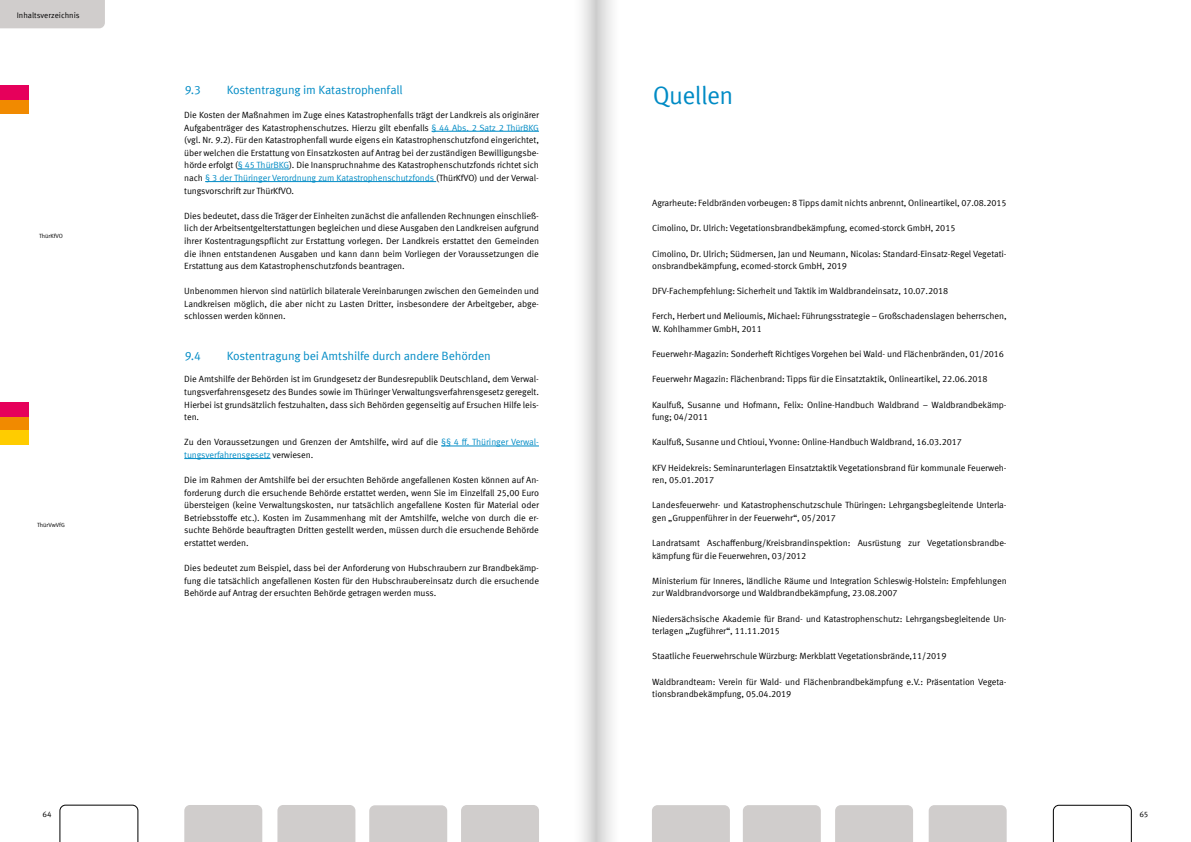
<style>
.page{position:relative;width:1191px;height:842px;background:#fff}
.page>*{position:absolute;margin:0;border:0;box-sizing:border-box;transform-origin:0 0}
.Überschrift_1{font:25px "Meta Offc Pro Norm";letter-spacing:-.025em;color:#008bc5}
.Überschrift_2{font:12px "Meta Offc Pro Norm";letter-spacing:-.015em;color:#008bc5}
.Text{font:9px/12.6px "Meta Offc Pro Norm";letter-spacing:-.01em;color:#000}
.t1{font:8px "Meta Offc Pro Norm";color:#000}
.QR-Code{font:6px "Meta Offc Pro Norm";letter-spacing:-.01em;color:#000}
.s1{color:#008bc5}
</style>
<div class="page">
<div style="left:461px;top:805px;width:78px;height:37px;background:#d0cdcc"></div>
<div style="left:369px;top:805px;width:78px;height:37px;background:#d0cdcc"></div>
<svg style="left:1053px;top:805px;width:78px;height:37px"></svg>
<svg style="left:60px;top:805px;width:78px;height:37px"></svg>
<div style="left:652px;top:805px;width:78px;height:37px;background:#d0cdcc"></div>
<div style="left:743px;top:805px;width:78px;height:37px;background:#d0cdcc"></div>
<div style="left:835px;top:805px;width:78px;height:37px;background:#d0cdcc"></div>
<div style="left:928px;top:805px;width:78px;height:37px;background:#d0cdcc"></div>
<div style="left:184px;top:805px;width:78px;height:37px;background:#d0cdcc"></div>
<div style="left:277px;top:805px;width:78px;height:37px;background:#d0cdcc"></div>
<div style="left:0;top:417px;width:28px;height:14px;background:#f18a00"></div>
<div style="left:0;top:431px;width:28px;height:14px;background:#fc0"></div>
<div style="left:0;top:403px;width:28px;height:14px;background:#e6005b"></div>
<div style="left:0;top:99px;width:28px;height:14px;background:#f18a00"></div>
<div style="left:0;top:85px;width:28px;height:14px;background:#e6005b"></div>
<hr style="left:431px;top:131px;width:108px;height:1px;background:#008bc5">
<hr style="left:238px;top:169px;width:51px;height:1px;background:#008bc5">
<hr style="left:205px;top:181px;width:231px;height:1px;background:#008bc5">
<hr style="left:441px;top:445px;width:98px;height:1px;background:#008bc5">
<hr style="left:184px;top:458px;width:86px;height:1px;background:#008bc5">
<svg style="left:582px;top:0;width:30px;height:842px"></svg>
<div style="left:0;top:0;width:105px;height:28px;background:#d0cdcc"></div>
<p class="t1" style="left:17px;top:9px;width:64px">Inhaltsverzeichnis</p>
<p class="QR-Code" style="left:39px;top:231px;width:25px">ThürKfVO</p>
<p class="QR-Code" style="left:37px;top:521px;width:29px">ThürVwVfG</p>
<p class="Überschrift_2" style="left:185px;top:81px;width:18px">9.3</p>
<p class="Überschrift_2" style="left:227px;top:81px;width:177px">Kostentragung im Katastrophenfall</p>
<p class="Text" style="left:184px;top:108px;width:356px;text-align:justify">Die Kosten der Maßnahmen im Zuge eines Katastrophenfalls trägt der Landkreis als originärer Aufgabenträger des Katastrophenschutzes. Hierzu gilt ebenfalls <span class="s1">§ 44 Abs. 2 Satz 2 ThürBKG </span>(vgl. Nr. 9.2). Für den Katastrophenfall wurde eigens ein Katastrophenschutzfond eingerichtet, über welchen die Erstattung von Einsatzkosten auf Antrag bei der zuständigen Bewilligungsbe&shy;hörde erfolgt (<span class="s1">§ 45 ThürBKG</span>). Die Inanspruchnahme des Katastrophenschutzfonds richtet sich nach <span class="s1">§ 3 der Thüringer Verordnung zum Katastrophenschutzfonds</span> (ThürKfVO) und der Verwal&shy;tungsvorschrift zur ThürKfVO.</p>
<p class="Text" style="left:184px;top:209px;width:356px;text-align:justify">Dies bedeutet, dass die Träger der Einheiten zunächst die anfallenden Rechnungen einschließ&shy;lich der Arbeitsentgelterstattungen begleichen und diese Ausgaben den Landkreisen aufgrund ihrer Kostentragungspflicht zur Erstattung vorlegen. Der Landkreis erstattet den Gemeinden die ihnen entstandenen Ausgaben und kann dann beim Vorliegen der Voraussetzungen die Erstattung aus dem Katastrophenschutzfonds beantragen.</p>
<p class="Text" style="left:184px;top:284px;width:356px;text-align:justify">Unbenommen hiervon sind natürlich bilaterale Vereinbarungen zwischen den Gemeinden und Landkreisen möglich, die aber nicht zu Lasten Dritter, insbesondere der Arbeitgeber, abge&shy;schlossen werden können.</p>
<p class="Überschrift_2" style="left:185px;top:346px;width:18px">9.4</p>
<p class="Überschrift_2" style="left:227px;top:346px;width:265px">Kostentragung bei Amtshilfe durch andere Behörden</p>
<p class="Text" style="left:184px;top:372px;width:356px;text-align:justify">Die Amtshilfe der Behörden ist im Grundgesetz der Bundesrepublik Deutschland, dem Verwal&shy;tungsverfahrensgesetz des Bundes sowie im Thüringer Verwaltungsverfahrensgesetz geregelt.<br>Hierbei ist grundsätzlich festzuhalten, dass sich Behörden gegenseitig auf Ersuchen Hilfe leis&shy;ten.</p>
<p class="Text" style="left:184px;top:435px;width:356px">Zu den Voraussetzungen und Grenzen der Amtshilfe, wird auf die <span class="s1">§§ 4 ff. Thüringer Verwal&shy;tungsverfahrensgesetz</span> verwiesen.</p>
<p class="Text" style="left:184px;top:473px;width:356px;text-align:justify">Die im Rahmen der Amtshilfe bei der ersuchten Behörde angefallenen Kosten können auf An&shy;forderung durch die ersuchende Behörde erstattet werden, wenn Sie im Einzelfall 25,00 Euro übersteigen (keine Verwaltungskosten, nur tatsächlich angefallene Kosten für Material oder Betriebsstoffe etc.). Kosten im Zusammenhang mit der Amtshilfe, welche von durch die er&shy;suchte Behörde beauftragten Dritten gestellt werden, müssen durch die ersuchende Behörde erstattet werden.</p>
<p class="Text" style="left:184px;top:561px;width:356px;text-align:justify">Dies bedeutet zum Beispiel, dass bei der Anforderung von Hubschraubern zur Brandbekämp&shy;fung die tatsächlich angefallenen Kosten für den Hubschraubereinsatz durch die ersuchende Behörde auf Antrag der ersuchten Behörde getragen werden muss.</p>
<p class="Überschrift_1" style="left:652px;top:77px;width:82px">Quellen</p>
<p class="Text" style="left:652px;top:196px;width:356px">Agrarheute: Feldbränden vorbeugen: 8 Tipps damit nichts anbrennt, Onlineartikel, 07.08.2015</p>
<p class="Text" style="left:652px;top:221px;width:305px">Cimolino, Dr. Ulrich: Vegetationsbrandbekämpfung, ecomed-storck GmbH, 2015</p>
<p class="Text" style="left:652px;top:246px;width:356px">Cimolino, Dr. Ulrich; Südmersen, Jan und Neumann, Nicolas: Standard-Einsatz-Regel Vegetati&shy;onsbrandbekämpfung, ecomed-storck GmbH, 2019</p>
<p class="Text" style="left:652px;top:284px;width:298px">DFV-Fachempfehlung: Sicherheit und Taktik im Waldbrandeinsatz, 10.07.2018</p>
<p class="Text" style="left:652px;top:309px;width:356px">Ferch, Herbert und Melioumis, Michael: Führungsstrategie – Großschadenslagen beherrschen,<br>W. Kohlhammer GmbH, 2011</p>
<p class="Text" style="left:652px;top:347px;width:353px">Feuerwehr-Magazin: Sonderheft Richtiges Vorgehen bei Wald- und Flächenbränden, 01/2016</p>
<p class="Text" style="left:652px;top:372px;width:337px">Feuerwehr Magazin: Flächenbrand: Tipps für die Einsatztaktik, Onlineartikel, 22.06.2018</p>
<p class="Text" style="left:652px;top:398px;width:356px">Kaulfuß, Susanne und Hofmann, Felix: Online-Handbuch Waldbrand – Waldbrandbekämp&shy;fung; 04/2011</p>
<p class="Text" style="left:652px;top:435px;width:311px">Kaulfuß, Susanne und Chtioui, Yvonne: Online-Handbuch Waldbrand, 16.03.2017</p>
<p class="Text" style="left:652px;top:460px;width:356px">KFV Heidekreis: Seminarunterlagen Einsatztaktik Vegetationsbrand für kommunale Feuerweh&shy;ren, 05.01.2017</p>
<p class="Text" style="left:652px;top:498px;width:356px">Landesfeuerwehr- und Katastrophenschutzschule Thüringen: Lehrgangsbegleitende Unterla&shy;gen „Gruppenführer in der Feuerwehr“, 05/2017</p>
<p class="Text" style="left:652px;top:536px;width:356px">Landratsamt Aschaffenburg/Kreisbrandinspektion: Ausrüstung zur Vegetationsbrandbe&shy;kämpfung für die Feuerwehren, 03/2012</p>
<p class="Text" style="left:652px;top:574px;width:356px">Ministerium für Inneres, ländliche Räume und Integration Schleswig-Holstein: Empfehlungen zur Waldbrandvorsorge und Waldbrandbekämpfung, 23.08.2007</p>
<p class="Text" style="left:652px;top:612px;width:356px">Niedersächsische Akademie für Brand- und Katastrophenschutz: Lehrgangsbegleitende Un&shy;terlagen „Zugführer“, 11.11.2015</p>
<p class="Text" style="left:652px;top:649px;width:296px">Staatliche Feuerwehrschule Würzburg: Merkblatt Vegetationsbrände,11/2019</p>
<p class="Text" style="left:652px;top:674px;width:356px">Waldbrandteam: Verein für Wald- und Flächenbrandbekämpfung e.V.: Präsentation Vegeta&shy;tionsbrandbekämpfung, 05.04.2019</p>
<p class="t1" style="left:43px;top:808px;width:11px">64</p>
<p class="t1" style="left:1139px;top:808px;width:10px">65</p>
</div>
